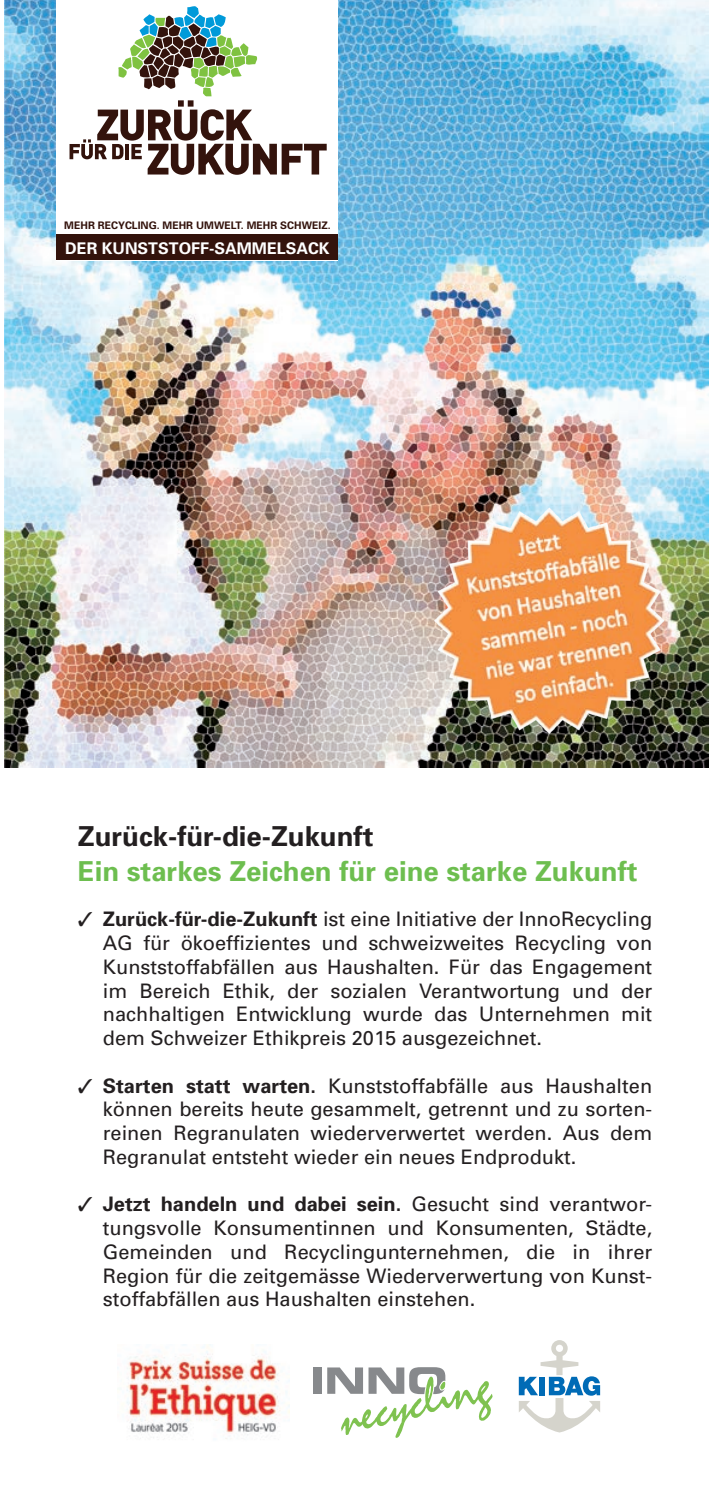
<style>
.page{position:relative;width:709px;height:1489px;background:#fff}
.page>*{position:absolute;margin:0;border:0;box-sizing:border-box;transform-origin:0 0}
.t1{font:700 27.5px "Univers";color:#6dbe4f}
.t2{font:700 27.5px "Univers";color:#231f20}
.t3{font:20px/23.8px "Univers";color:#231f20;text-align:justify}
.t4{font:700 16px "Univers";color:#fff}
.t5{font:700 10.5px "Univers";color:#33130c}
.s1{font-weight:700}
</style>
<div class="page">
<img style="left:5px;top:0;width:704px;height:767px">
<div style="left:57px;top:0;width:281px;height:260px;background:#fff"></div>
<svg style="left:69px;top:6px;width:258px;height:169px"></svg>
<div style="left:57px;top:235px;width:281px;height:25px;background:#33130c"></div>
<img style="left:432px;top:506px;width:234px;height:229px">
<div style="left:313px;top:1367px;width:8px;height:26px;background:#87898c"></div>
<svg style="left:327px;top:1367px;width:165px;height:70px"></svg>
<svg style="left:519px;top:1340px;width:81px;height:92px"></svg>
<img style="left:117px;top:1344px;width:173px;height:95px">
<p class="t5" style="left:64px;top:219px;width:268px">MEHR RECYCLING. MEHR UMWELT. MEHR SCHWEIZ.</p>
<p class="t4" style="left:65px;top:238px;width:266px">DER KUNSTSTOFF-SAMMELSACK</p>
<h1 class="t2" style="left:78px;top:819px;width:297px">Zurück-für-die-Zukunft</h1>
<h1 class="t1" style="left:78px;top:854px;width:561px">Ein starkes Zeichen für eine starke Zukunft</h1>
<p class="t3" style="left:103px;top:907px;width:551px;text-indent:-25px">✓ <span class="s1">Zurück-für-die-Zukunft</span> ist eine Initiative der InnoRecycling AG für ökoeffizientes und schweizweites Recycling von Kunststoffabfällen aus Haushalten. Für das Engagement im Bereich Ethik, der sozialen Verantwortung und der nachhaltigen Entwicklung wurde das Unternehmen mit dem Schweizer Ethikpreis 2015 ausgezeichnet.</p>
<p class="t3" style="left:103px;top:1073px;width:551px;text-indent:-25px">✓ <span class="s1">Starten statt warten.</span> Kunststoffabfälle aus Haushalten können bereits heute gesammelt, getrennt und zu sorten&shy;reinen Regranulaten wiederverwertet werden. Aus dem Regranulat entsteht wieder ein neues End produkt.</p>
<p class="t3" style="left:103px;top:1192px;width:551px;text-indent:-25px">✓ <span class="s1">Jetzt handeln und dabei sein.</span> Gesucht sind verantwor&shy;tungsvolle Konsumentinnen und Konsumenten, Städte, Gemeinden und Recyclingunternehmen, die in ihrer Region für die zeitgemässe Wiederverwertung von Kunst&shy;stoffabfällen aus Haushalten einstehen.</p>
</div>
